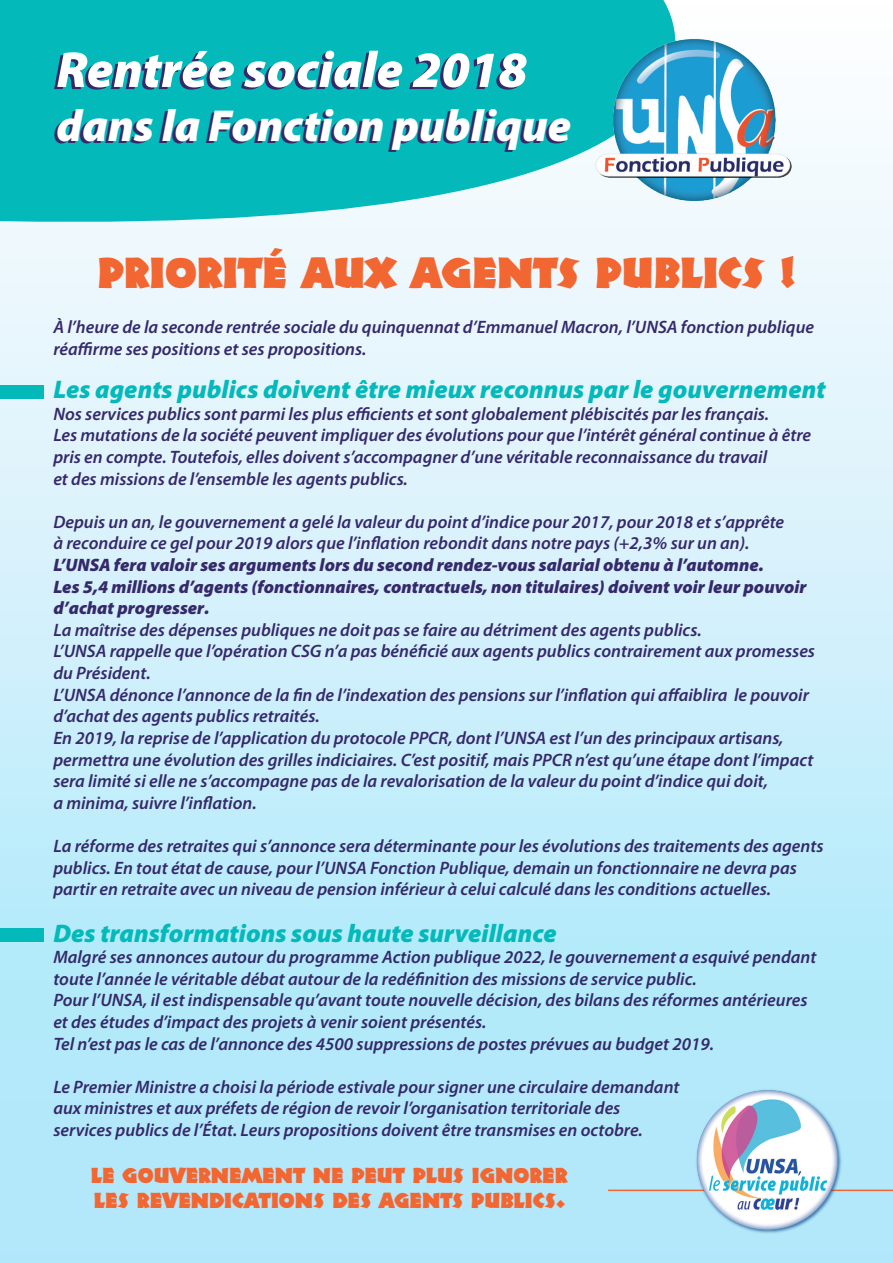
<style>
.page{position:relative;width:893px;height:1263px;background:#fff}
.page>*{position:absolute;margin:0;border:0;box-sizing:border-box;transform-origin:0 0}
.t1{font:italic 900 51px "Myriad Pro";color:#fff}
.t2{font:italic 900 45px "Myriad Pro";color:#fff}
.t3{font:42px "Neuland LT Std";color:#f26632}
.t4{font:italic 900 25.5px "Myriad Pro";color:#03b9ba}
.t5{font:21px/25.2px "Neuland LT Std";color:#f26632}
.t6{font:italic 600 18px/21.6px "Myriad Pro";color:#35296a}
.t7{font:italic 900 18px/21.6px "Myriad Pro";color:#35296a}
</style>
<div class="page">
<div style="left:0;top:0;width:893px;height:1263px;background:linear-gradient(to bottom,#fefdfe,#a6e5fa)"></div>
<hr style="left:608px;top:1189px;width:285px;height:2px;background:#f26632">
<img style="left:694px;top:1087px;width:149px;height:149px">
<svg style="left:0;top:0;width:821px;height:236px;fill:#03b9ba"></svg>
<img style="left:588px;top:34px;width:206px;height:170px">
<div style="left:0;top:385px;width:44px;height:13px;background:#03b9ba"></div>
<div style="left:0;top:928px;width:44px;height:13px;background:#03b9ba"></div>
<h1 class="t1" style="left:57px;top:41px;width:472px">Rentrée sociale 2018</h1>
<h2 class="t2" style="left:57px;top:101px;width:516px">dans la Fonction publique</h2>
<h3 class="t3" style="left:98px;top:248px;width:698px">PRIORITÉ AUX AGENTS PUBLICS !</h3>
<p class="t6" style="left:53px;top:317px;width:762px">À l’heure de la seconde rentrée sociale du quinquennat d’Emmanuel Macron, l’UNSA fonction publique réaffirme ses positions et ses propositions.</p>
<h3 class="t4" style="left:53px;top:375px;width:774px">Les agents publics doivent être mieux reconnus par le gouvernement</h3>
<p class="t6" style="left:53px;top:403px;width:759px">Nos services publics sont parmi les plus efficients et sont globalement plébiscités par les français.<br>Les mutations de la société peuvent impliquer des évolutions pour que l’intérêt général continue à être pris en compte. Toutefois, elles doivent s’accompagner d’une véritable reconnaissance du travail<br>et des missions de l’ensemble les agents publics.</p>
<p class="t6" style="left:53px;top:511px;width:732px">Depuis un an, le gouvernement a gelé la valeur du point d’indice pour 2017, pour 2018 et s’apprête à reconduire ce gel pour 2019 alors que l’inflation rebondit dans notre pays (+2,3% sur un an).</p>
<p class="t7" style="left:53px;top:554px;width:755px">L’UNSA fera valoir ses arguments lors du second rendez-vous salarial obtenu à l’automne.<br>Les 5,4 millions d’agents (fonctionnaires, contractuels, non titulaires) doivent voir leur pouvoir d’achat progresser.</p>
<p class="t6" style="left:53px;top:619px;width:763px">La maîtrise des dépenses publiques ne doit pas se faire au détriment des agents publics.<br>L’UNSA rappelle que l’opération CSG n’a pas bénéficié aux agents publics contrairement aux promesses du Président.<br>L’UNSA dénonce l’annonce de la fin de l’indexation des pensions sur l’inflation qui affaiblira le pouvoir d’achat des agents publics retraités.<br>En 2019, la reprise de l’application du protocole PPCR, dont l’UNSA est l’un des principaux artisans, permettra une évolution des grilles indiciaires. C’est positif, mais PPCR n’est qu’une étape dont l’impact sera limité si elle ne s’accompagne pas de la revalorisation de la valeur du point d’indice qui doit,<br>a minima, suivre l’inflation.</p>
<p class="t6" style="left:53px;top:835px;width:772px">La réforme des retraites qui s’annonce sera déterminante pour les évolutions des traitements des agents publics. En tout état de cause, pour l’UNSA Fonction Publique, demain un fonctionnaire ne devra pas partir en retraite avec un niveau de pension inférieur à celui calculé dans les conditions actuelles.</p>
<h3 class="t4" style="left:53px;top:919px;width:505px">Des transformations sous haute surveillance</h3>
<p class="t6" style="left:53px;top:947px;width:765px">Malgré ses annonces autour du programme Action publique 2022, le gouvernement a esquivé pendant toute l’année le véritable débat autour de la redéfinition des missions de service public.<br>Pour l’UNSA, il est indispensable qu’avant toute nouvelle décision, des bilans des réformes antérieures et des études d’impact des projets à venir soient présentés.<br>Tel n’est pas le cas de l’annonce des 4500 suppressions de postes prévues au budget 2019.</p>
<p class="t6" style="left:53px;top:1076px;width:628px">Le Premier Ministre a choisi la période estivale pour signer une circulaire demandant aux ministres et aux préfets de région de revoir l’organisation territoriale des services publics de l’État. Leurs propositions doivent être transmises en octobre.</p>
<p class="t5" style="left:91px;top:1163px;width:478px">LE GOUVERNEMENT NE PEUT PLUS IGNORER<br>LES REVENDICATIONS DES AGENTS PUBLICS.</p>
</div>
